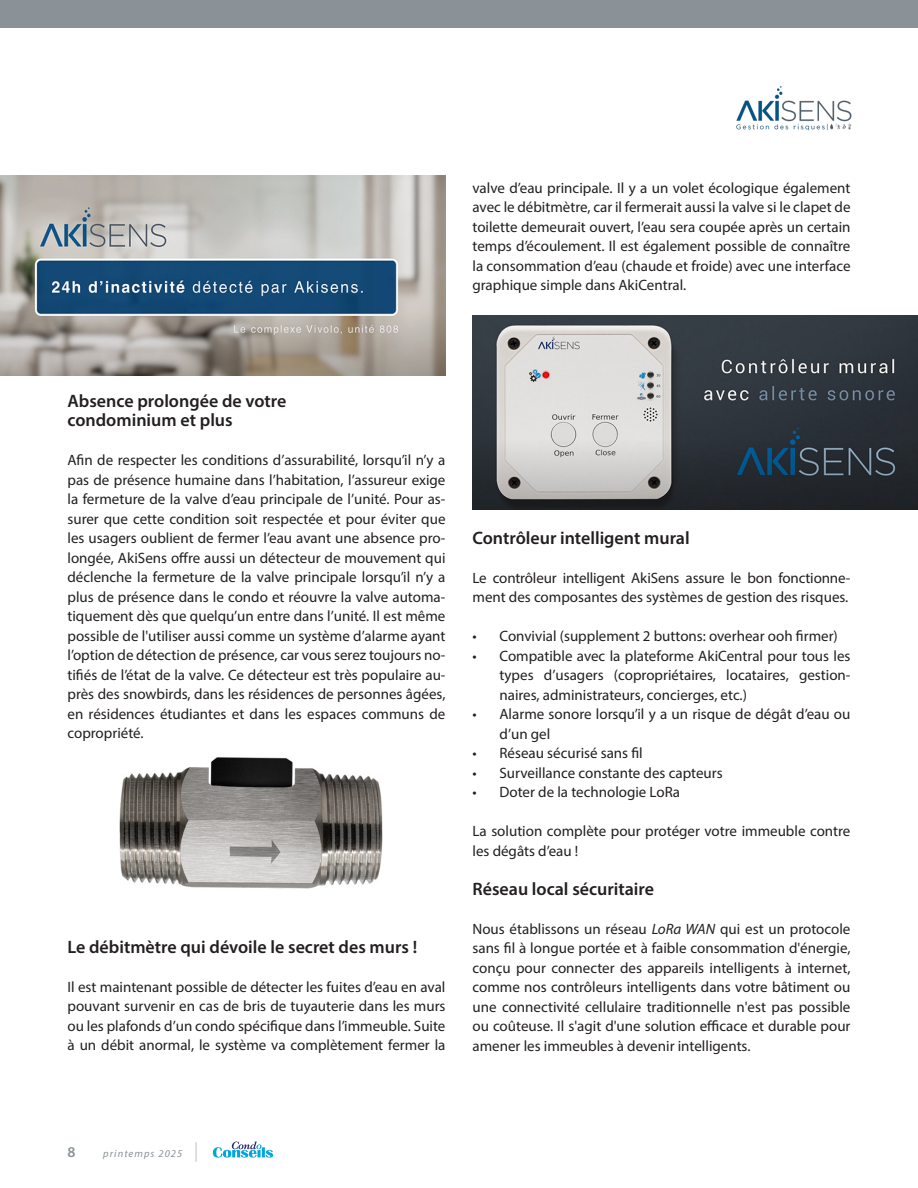
<style>
.page{position:relative;width:918px;height:1188px;background:#fff}
.page>*{position:absolute;margin:0;border:0;box-sizing:border-box;transform-origin:0 0}
.texte_justifié{font:600 18px "Myriad Pro";color:#231f20}
.texte_justifié-2{font:15px/19.5px "Myriad Pro";color:#231f20;text-align:justify}
.t1{font:600 15px "Myriad Pro";color:#8a9297}
.t2{font:italic 10.5px "Myriad Pro";letter-spacing:.1em;color:#8a9297}
.s1{font-style:italic}
</style>
<div class="page">
<svg style="left:213px;top:1142px;width:60px;height:16px"></svg>
<svg style="left:196px;top:1142px;width:1px;height:20px"></svg>
<img style="left:0;top:176px;width:446px;height:199px">
<img style="left:472px;top:315px;width:446px;height:195px">
<img style="left:119px;top:757px;width:264px;height:132px">
<div style="left:0;top:0;width:918px;height:28px;background:#8a9297"></div>
<img style="left:736px;top:86px;width:116px;height:45px">
<p class="texte_justifié-2" style="left:472px;top:178px;width:380px">valve d’eau principale. Il y a un volet écologique également avec le débitmètre, car il fermerait aussi la valve si le clapet de toilette demeurait ouvert, l’eau sera coupée après un certain temps d’écoulement. Il est également possible de connaître la consommation d’eau (chaude et froide) avec une interface graphique simple dans AkiCentral.</p>
<p class="texte_justifié" style="left:68px;top:389px;width:220px">Absence prolongée de votre</p>
<p class="texte_justifié" style="left:68px;top:409px;width:167px">condominium et plus</p>
<p class="texte_justifié-2" style="left:68px;top:450px;width:380px">Afin de respecter les conditions d’assurabilité, lorsqu’il n’y a pas de présence humaine dans l’habitation, l’assureur exige la fermeture de la valve d’eau principale de l’unité. Pour as&shy;surer que cette condition soit respectée et pour éviter que les usagers oublient de fermer l’eau avant une absence pro&shy;longée, AkiSens offre aussi un détecteur de mouvement qui déclenche la fermeture de la valve principale lorsqu’il n’y a plus de présence dans le condo et réouvre la valve automa&shy;tiquement dès que quelqu’un entre dans l’unité. Il est même possible de l'utiliser aussi comme un système d’alarme ayant l’option de détection de présence, car vous serez toujours no&shy;tifiés de l’état de la valve. Ce détecteur est très populaire au&shy;près des snowbirds, dans les résidences de personnes âgées, en résidences étudiantes et dans les espaces communs de copropriété.</p>
<p class="texte_justifié" style="left:68px;top:935px;width:351px">Le débitmètre qui dévoile le secret des murs !</p>
<p class="texte_justifié-2" style="left:68px;top:977px;width:380px">Il est maintenant possible de détecter les fuites d’eau en aval pouvant survenir en cas de bris de tuyauterie dans les murs ou les plafonds d’un condo spécifique dans l’immeuble. Suite à un débit anormal, le système va complètement fermer la</p>
<p class="texte_justifié" style="left:472px;top:526px;width:219px">Contrôleur intelligent mural</p>
<p class="texte_justifié-2" style="left:472px;top:568px;width:380px">Le contrôleur intelligent AkiSens assure le bon fonctionne&shy;ment des composantes des systèmes de gestion des risques.</p>
<p class="texte_justifié-2" style="left:472px;top:626px;width:367px">• Convivial (supplement 2 buttons: overhear ooh firmer)</p>
<p class="texte_justifié-2" style="left:500px;top:646px;width:353px;text-indent:-27px">• Compatible avec la plateforme AkiCentral pour tous les types d’usagers (copropriétaires, locataires, gestion&shy;naires, administrateurs, concierges, etc.)</p>
<p class="texte_justifié-2" style="left:500px;top:704px;width:352px;text-indent:-27px">• Alarme sonore lorsqu’il y a un risque de dégât d’eau ou d’un gel</p>
<p class="texte_justifié-2" style="left:472px;top:743px;width:172px">• Réseau sécurisé sans fil</p>
<p class="texte_justifié-2" style="left:472px;top:763px;width:252px">• Surveillance constante des capteurs</p>
<p class="texte_justifié-2" style="left:472px;top:782px;width:209px">• Doter de la technologie LoRa</p>
<p class="texte_justifié-2" style="left:472px;top:821px;width:379px">La solution complète pour protéger votre immeuble contre les dégâts d’eau !</p>
<p class="texte_justifié" style="left:472px;top:877px;width:183px">Réseau local sécuritaire</p>
<p class="texte_justifié-2" style="left:472px;top:919px;width:380px">Nous établissons un réseau <span class="s1">LoRa WAN</span> qui est un protocole sans fil à longue portée et à faible consommation d'énergie, conçu pour connecter des appareils intelligents à internet, comme nos contrôleurs intelligents dans votre bâtiment ou une connectivité cellulaire traditionnelle n'est pas possible ou coûteuse. Il s'agit d'une solution efficace et durable pour amener les immeubles à devenir intelligents.</p>
<p class="t1" style="left:68px;top:1143px;width:10px">8</p>
<p class="t2" style="left:103px;top:1147px;width:81px">printemps 2025</p>
</div>
